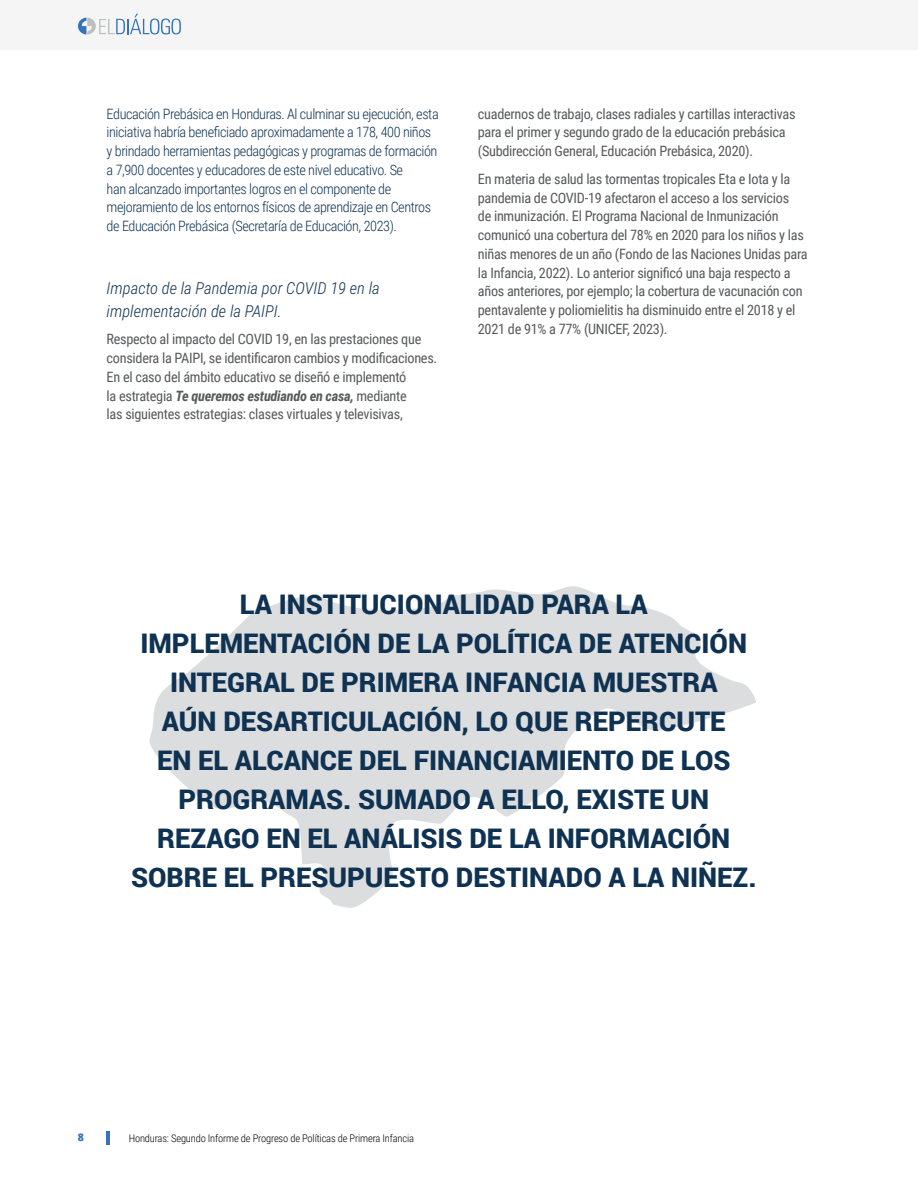
<style>
.page{position:relative;width:918px;height:1188px;background:#fff}
.page>*{position:absolute;margin:0;border:0;box-sizing:border-box;transform-origin:0 0}
.t1{font:900 27px/39px "Roboto";color:#0f3252;text-align:center}
.t2{font:italic 300 16.5px/22.5px "Roboto Condensed";color:#0f3252}
.t3{font:14.25px/18.8px "Roboto Condensed";letter-spacing:-.02em;color:#58595b}
.t4{font:300 14.25px/18.8px "Roboto Condensed";letter-spacing:-.03em;color:#0f3252}
.t5{font:300 10.5px "Roboto Condensed";letter-spacing:-.015em;color:#000}
.t6{font:800 10.5px "Open Sans";color:#3674ba}
.s1{font-weight:700;font-style:italic}
</style>
<div class="page">
<div style="left:0;top:0;width:918px;height:50px;background:#f5f5f5"></div>
<hr style="left:106px;top:1131px;width:3px;height:14px;background:#3674ba">
<svg style="left:78px;top:14px;width:103px;height:21px"></svg>
<svg style="left:149px;top:586px;width:607px;height:322px;fill:#dcddde"></svg>
<p class="t4" style="left:107px;top:104px;width:334px">Educación Prebásica en Honduras. Al culminar su ejecución, esta iniciativa habría beneficiado aproximadamente a 178, 400 niños y brindado herramientas pedagógicas y programas de formación a 7,900 docentes y educadores de este nivel educativo. Se<br>han alcanzado importantes logros en el componente de mejoramiento de los entornos físicos de aprendizaje en Centros de Educación Prebásica (Secretaría de Educación, 2023).</p>
<p class="t2" style="left:107px;top:276px;width:275px">Impacto de la Pandemia por COVID 19 en la implementación de la PAIPI.</p>
<p class="t3" style="left:107px;top:329px;width:332px">Respecto al impacto del COVID 19, en las prestaciones que considera la PAIPI, se identificaron cambios y modificaciones.<br>En el caso del ámbito educativo se diseñó e implementó<br>la estrategia <span class="s1">Te queremos estudiando en casa,</span> mediante<br>las siguientes estrategias: clases virtuales y televisivas,</p>
<p class="t3" style="left:478px;top:104px;width:319px">cuadernos de trabajo, clases radiales y cartillas interactivas para el primer y segundo grado de la educación prebásica (Subdirección General, Educación Prebásica, 2020).</p>
<p class="t3" style="left:478px;top:169px;width:331px">En materia de salud las tormentas tropicales Eta e Iota y la pandemia de COVID-19 afectaron el acceso a los servicios<br>de inmunización. El Programa Nacional de Inmunización comunicó una cobertura del 78% en 2020 para los niños y las niñas menores de un año (Fondo de las Naciones Unidas para la Infancia, 2022). Lo anterior significó una baja respecto a años anteriores, por ejemplo; la cobertura de vacunación con pentavalente y poliomielitis ha disminuido entre el 2018 y el 2021 de 91% a 77% (UNICEF, 2023).</p>
<p class="t1" style="left:131px;top:584px;width:627px">LA INSTITUCIONALIDAD PARA LA IMPLEMENTACIÓN DE LA POLÍTICA DE ATENCIÓN INTEGRAL DE PRIMERA INFANCIA MUESTRA<br>AÚN DESARTICULACIÓN, LO QUE REPERCUTE<br>EN EL ALCANCE DEL FINANCIAMIENTO DE LOS PROGRAMAS. SUMADO A ELLO, EXISTE UN REZAGO EN EL ANÁLISIS DE LA INFORMACIÓN SOBRE EL PRESUPUESTO DESTINADO A LA NIÑEZ.</p>
<p class="t6" style="left:78px;top:1129px;width:8px">8</p>
<p class="t5" style="left:129px;top:1130px;width:287px">Honduras: Segundo Informe de Progreso de Políticas de Primera Infancia</p>
</div>
